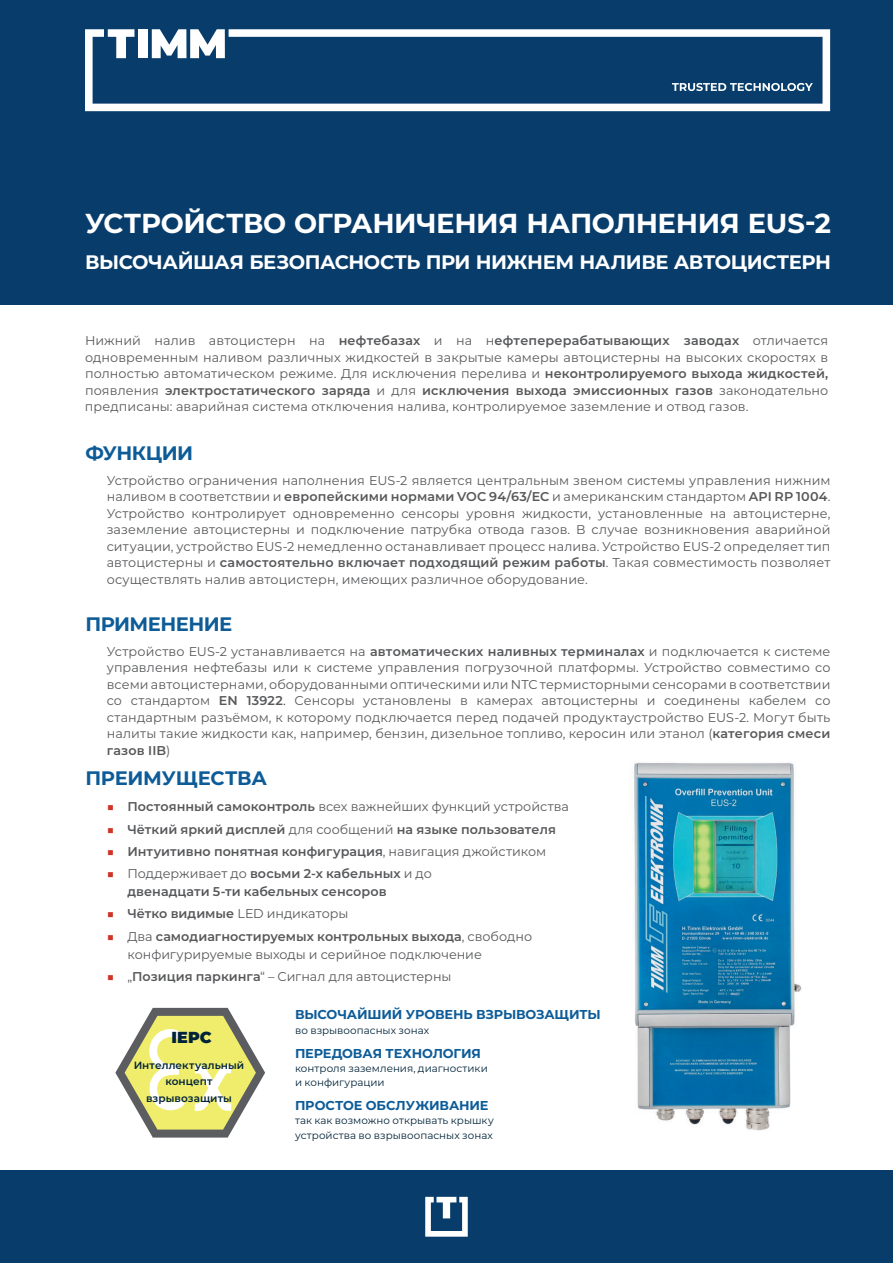
<style>
.page{position:relative;width:893px;height:1263px;background:#fff}
.page>*{position:absolute;margin:0;border:0;box-sizing:border-box;transform-origin:0 0}
.t1{font:700 27.45px "Montserrat";letter-spacing:-.015em;color:#fff}
.t2{font:700 19.5px "Montserrat";letter-spacing:-.02em;color:#fff}
.t3{font:700 19.5px "Montserrat";letter-spacing:-.02em;color:#0d5c98}
.t4{font:900 15.9px "Montserrat";color:#002339}
.t5{font:700 12.9px "Montserrat";letter-spacing:-.01em;color:#0d5c98}
.t6{font:12.75px/16.5px "Montserrat";letter-spacing:.005em;color:#57585a;text-align:justify}
.t7{font:600 12.75px/18px "Montserrat";color:#57585a}
.t8{font:600 10.5px/16.5px "Montserrat";letter-spacing:.005em;color:#002339;text-align:center}
.t9{font:10.35px/14.1px "Montserrat";letter-spacing:.005em;color:#002339}
.s1{font-weight:600}
.s2{color:#2a3e51}
.s3{color:#cf3527}
.s4{font-weight:400;color:#cf3527}
.s5{font-weight:400}
</style>
<div class="page">
<div style="left:0;top:0;width:893px;height:304px;background:#083d6b"></div>
<div style="left:0;top:1170px;width:893px;height:93px;background:#083d6b"></div>
<svg style="left:425px;top:1197px;width:43px;height:40px"></svg>
<svg style="left:85px;top:29px;width:745px;height:82px"></svg>
<svg style="left:108px;top:29px;width:26px;height:29px"></svg>
<div style="left:138px;top:29px;width:10px;height:29px;background:#fff"></div>
<svg style="left:152px;top:29px;width:73px;height:29px"></svg>
<svg style="left:672px;top:83px;width:141px;height:8px"></svg>
<svg style="left:115px;top:1008px;width:150px;height:129px"></svg>
<img style="left:634px;top:762px;width:167px;height:369px">
<h1 class="t1" style="left:85px;top:204px;width:747px">УСТРОЙСТВО ОГРАНИЧЕНИЯ НАПОЛНЕНИЯ EUS-2</h1>
<h2 class="t2" style="left:85px;top:248px;width:747px">ВЫСОЧАЙШАЯ БЕЗОПАСНОСТЬ ПРИ НИЖНЕМ НАЛИВЕ АВТОЦИСТЕРН</h2>
<p class="t6" style="left:85px;top:332px;width:745px">Нижний налив автоцистерн на <span class="s1">нефтебазах</span> и на н<span class="s1">ефтеперерабатывающих заводах</span> отличается одновременным наливом различных жидкостей в закрытые камеры автоцистерны на высоких скоростях в полностью автоматическом режиме. Для исключения перелива и <span class="s1">неконтролируемого выхода жидкостей, </span>появления <span class="s1">электростатического заряда</span> и для <span class="s1">исключения выхода эмиссионных газов</span> законодательно предписаны: аварийная система отключения налива, контролируемое заземление и отвод газов.</p>
<h2 class="t3" style="left:85px;top:439px;width:109px">ФУНКЦИИ</h2>
<p class="t6" style="left:107px;top:471px;width:725px">Устройство ограничения наполнения EUS-2 является центральным звеном системы управления нижним наливом в соответствии и <span class="s1">европейскими нормами VOC 94/63/EC</span> и американским стандартом <span class="s1">API RP 1004</span>.<br>Устройство контролирует одновременно сенсоры уровня жидкости, установленные на автоцистерне, заземление автоцистерны и подключение патрубка отвода газов. В случае возникновения аварийной ситуации, устройство EUS-2 немедленно останавливает процесс налива. Устройство EUS-2 определяет тип автоцистерны и <span class="s1">самостоятельно включает подходящий режим работы</span>. Такая совместимость позволяет осуществлять налив автоцистерн, имеющих различное оборудование.</p>
<h2 class="t3" style="left:85px;top:610px;width:148px">ПРИМЕНЕНИЕ</h2>
<p class="t6" style="left:107px;top:642px;width:725px">Устройство EUS-2 устанавливается на <span class="s1">автоматических наливных терминалах</span> и подключается к системе управления нефтебазы или к системе управления погрузочной платформы. Устройство совместимо со всеми автоцистернами, оборудованными оптическими или NTC термисторными сенсорами в соответствии со стандартом <span class="s1">EN 13922</span><span class="s2">.</span> Сенсоры установлены в камерах автоцистерны и соединены кабелем со стандартным разъёмом, к которому подключается перед подачей продуктаустройство EUS-2. Могут быть налиты такие жидкости как, например, бензин, дизельное топливо, керосин или этанол (<span class="s1">категория смеси газов IIB</span>)</p>
<h2 class="t3" style="left:85px;top:764px;width:183px">ПРЕИМУЩЕСТВА</h2>
<p class="t6" style="left:107px;top:798px;width:464px"><span class="s3">■</span> <span class="s1">Постоянный самоконтроль</span> всех важнейших функций устройства</p>
<p class="t7" style="left:107px;top:820px;width:451px"><span class="s4">■</span> Чёткий яркий дисплей <span class="s5">для сообщений</span> на языке пользователя</p>
<p class="t7" style="left:107px;top:842px;width:441px"><span class="s4">■</span> Интуитивно понятная конфигурация<span class="s5">, навигация джойстиком</span></p>
<p class="t7" style="left:127px;top:864px;width:306px;text-indent:-21px"><span class="s4">■</span> <span class="s5">Поддерживает до</span> восьми 2-х кабельных <span class="s5">и до </span>двенадцати 5-ти кабельных сенсоров</p>
<p class="t6" style="left:107px;top:905px;width:243px"><span class="s3">■</span> <span class="s1">Чётко видимые</span> LED индикаторы</p>
<p class="t6" style="left:127px;top:927px;width:406px;line-height:18px;text-indent:-21px"><span class="s3">■</span> Два <span class="s1">самодиагностируемых контрольных выхода</span>, свободно конфигурируемые выходы и серийное подключение</p>
<p class="t6" style="left:107px;top:968px;width:346px"><span class="s3">■</span> „<span class="s1">Позиция паркинга</span>“ – Сигнал для автоцистерны</p>
<p class="t5" style="left:295px;top:1005px;width:307px">ВЫСОЧАЙШИЙ УРОВЕНЬ ВЗРЫВОЗАЩИТЫ</p>
<p class="t9" style="left:295px;top:1022px;width:136px">во взрывоопасных зонах</p>
<p class="t4" style="left:172px;top:1025px;width:42px">IEPC</p>
<p class="t8" style="left:134px;top:1056px;width:112px">Интеллектуальный концепт взрывозащиты</p>
<p class="t5" style="left:295px;top:1044px;width:187px">ПЕРЕДОВАЯ ТЕХНОЛОГИЯ</p>
<p class="t9" style="left:295px;top:1061px;width:194px">контроля заземления, диагностики и конфигурации</p>
<p class="t5" style="left:295px;top:1096px;width:195px">ПРОСТОЕ ОБСЛУЖИВАНИЕ</p>
<p class="t9" style="left:295px;top:1113px;width:200px">так как возможно открывать крышку устройства во взрывоопасных зонах</p>
</div>
